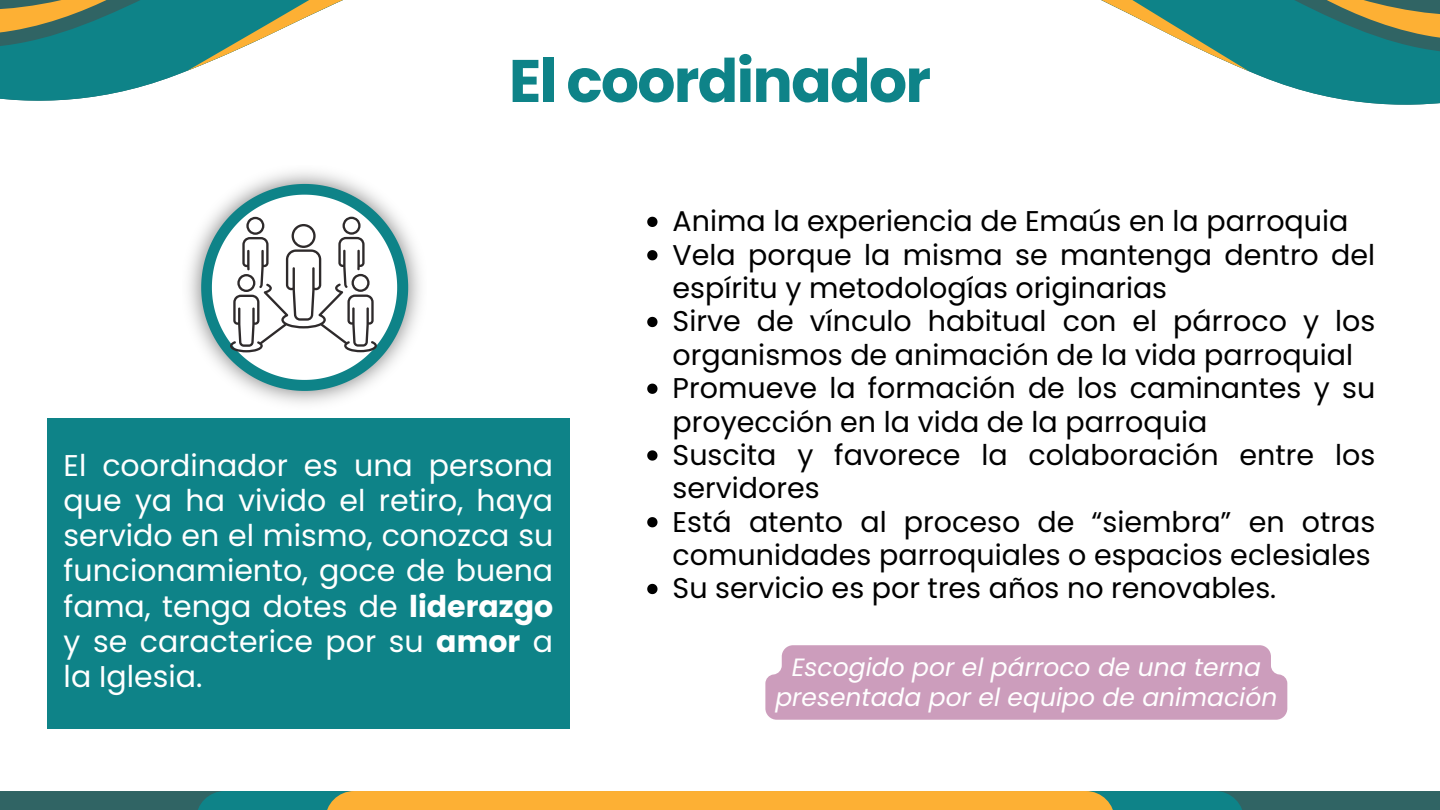
<style>
.page{position:relative;width:1440px;height:810px;background:#fff}
.page>*{position:absolute;margin:0;border:0;box-sizing:border-box;transform-origin:0 0}
.t1{font:700 60px "Poppins";letter-spacing:-.03em;color:#0e8388}
.t2{font:30px/35.2px "Poppins";color:#fff;text-align:justify}
.t3{font:28.5px/33.4px "Poppins";color:#000}
.t4{font:italic 25px/29.2px "Poppins";color:#fff;text-align:center}
.s1{font-weight:700}
</style>
<div class="page">
<div style="left:0;top:791px;width:1440px;height:19px;background:#306464"></div>
<div style="left:196px;top:791px;width:1048px;height:19px;background:#0e8388"></div>
<div style="left:325px;top:791px;width:790px;height:19px;background:#fdb034"></div>
<svg style="left:1248px;top:71px;width:192px;height:34px;fill:#0e8388"></svg>
<svg style="left:1101px;top:0;width:339px;height:71px"></svg>
<svg style="left:0;top:71px;width:187px;height:30px;fill:#0e8388"></svg>
<svg style="left:0;top:0;width:343px;height:71px"></svg>
<svg style="left:201px;top:184px;width:207px;height:207px"></svg>
<svg style="left:647px;top:217px;width:11px;height:10px"></svg>
<svg style="left:647px;top:250px;width:11px;height:10px"></svg>
<svg style="left:647px;top:317px;width:11px;height:10px"></svg>
<svg style="left:647px;top:384px;width:11px;height:10px"></svg>
<svg style="left:647px;top:450px;width:11px;height:11px"></svg>
<svg style="left:647px;top:517px;width:11px;height:10px"></svg>
<svg style="left:647px;top:584px;width:11px;height:10px"></svg>
<div style="left:47px;top:419px;width:522px;height:310px;background:#0e8388"></div>
<div style="left:765px;top:645px;width:522px;height:75px;background:#cc9dbc"></div>
<p class="t1" style="left:509px;top:39px;width:424px">El coordinador</p>
<p class="t2" style="left:64px;top:448px;width:491px">El coordinador es una persona que ya ha vivido el retiro, haya servido en el mismo, conozca su funcionamiento, goce de buena fama, tenga dotes de <span class="s1">liderazgo </span>y se caracterice por su <span class="s1">amor</span> a la Iglesia.</p>
<p class="t3" style="left:673px;top:205px;width:677px">Anima la experiencia de Emaús en la parroquia</p>
<p class="t3" style="left:673px;top:238px;width:704px">Vela porque la misma se mantenga dentro del espíritu y metodologías originarias</p>
<p class="t3" style="left:673px;top:305px;width:704px">Sirve de vínculo habitual con el párroco y los organismos de animación de la vida parroquial</p>
<p class="t3" style="left:673px;top:371px;width:704px">Promueve la formación de los caminantes y su proyección en la vida de la parroquia</p>
<p class="t3" style="left:673px;top:438px;width:704px">Suscita y favorece la colaboración entre los servidores</p>
<p class="t3" style="left:673px;top:505px;width:704px">Está atento al proceso de “siembra” en otras comunidades parroquiales o espacios eclesiales</p>
<p class="t3" style="left:673px;top:572px;width:605px">Su servicio es por tres años no renovables.</p>
<p class="t4" style="left:775px;top:653px;width:503px">Escogido por el párroco de una terna presentada por el equipo de animación</p>
</div>
